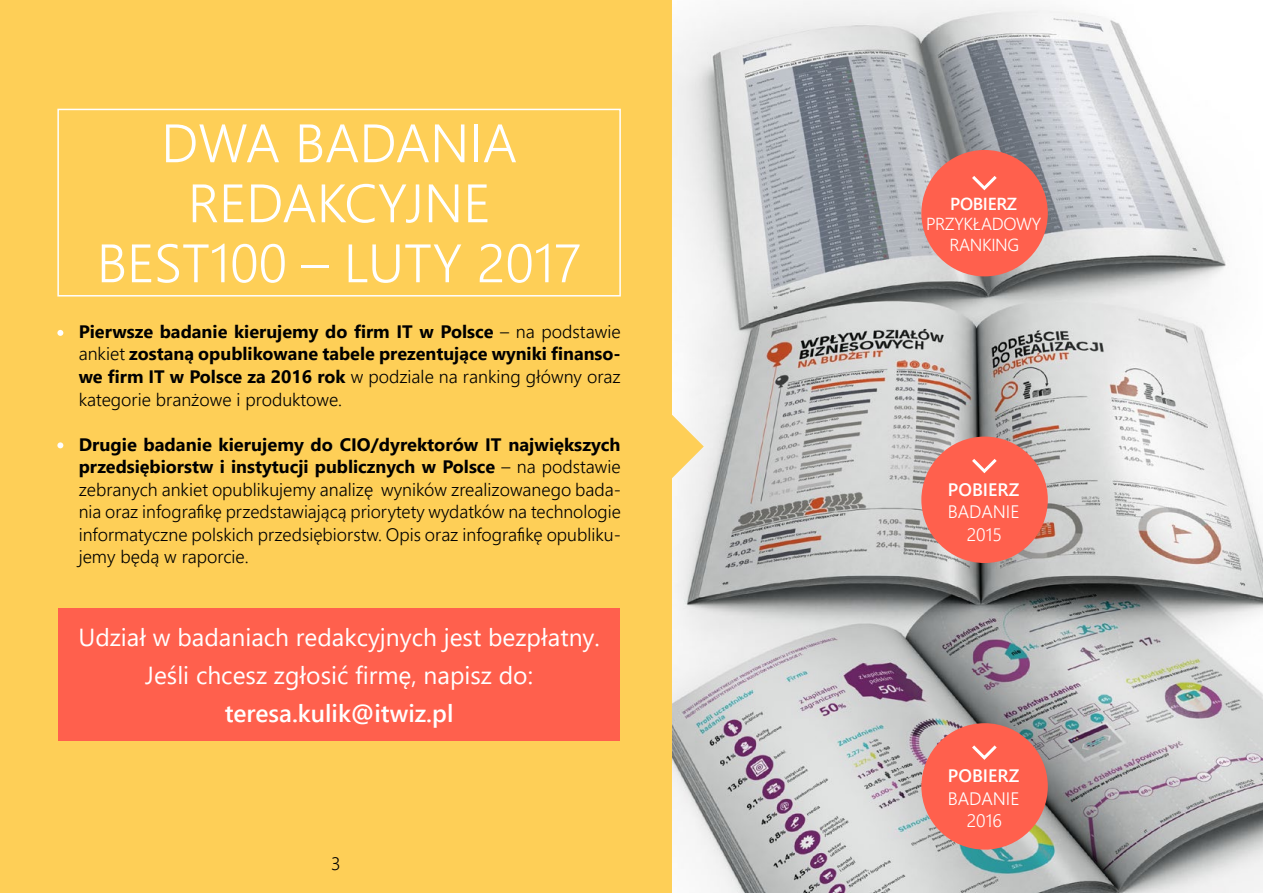
<style>
.page{position:relative;width:1263px;height:893px;background:#fff}
.page>*{position:absolute;margin:0;border:0;box-sizing:border-box;transform-origin:0 0}
.t1{font:300 54px/60px "Segoe UI";color:#fff;text-align:center}
.t2{font:24.6px/38px "Segoe UI";color:#fff;text-align:center}
.t3{font:600 24.6px "Segoe UI";color:#fff}
.t4{font:300 18px/22.5px "Segoe UI";color:#000;text-align:justify}
.t5{font:700 18px/22.5px "Segoe UI";color:#000;text-align:justify}
.t6{font:300 18px/22.5px "Segoe UI";color:#fff;text-align:center}
.t7{font:600 18px "Segoe UI";color:#fff}
.t8{font:300 17.4px/20.1px "Segoe UI";letter-spacing:-.02em;color:#fff;text-align:center}
.t9{font:600 17.4px "Segoe UI";letter-spacing:-.02em;color:#fff}
.s1{font-weight:300}
.s2{font-weight:700}
</style>
<div class="page">
<img style="left:671px;top:0;width:592px;height:893px">
<svg style="left:671px;top:389px;width:33px;height:115px"></svg>
<div style="left:0;top:0;width:671px;height:893px;background:#fecf57"></div>
<div style="left:57px;top:109px;width:564px;height:188px;border:2px solid #fff"></div>
<svg style="left:57px;top:330px;width:6px;height:6px"></svg>
<svg style="left:57px;top:442px;width:6px;height:6px"></svg>
<div style="left:921px;top:150px;width:127px;height:126px;background:#ff604d;border-radius:50%"></div>
<svg style="left:972px;top:176px;width:25px;height:15px"></svg>
<div style="left:921px;top:437px;width:127px;height:126px;background:#ff604d;border-radius:50%"></div>
<svg style="left:972px;top:459px;width:25px;height:15px"></svg>
<div style="left:921px;top:723px;width:127px;height:127px;background:#ff604d;border-radius:50%"></div>
<svg style="left:972px;top:745px;width:25px;height:15px"></svg>
<div style="left:58px;top:609px;width:562px;height:132px;background:#ff604d"></div>
<h1 class="t1" style="left:97px;top:112px;width:486px">DWA BADANIA<br>REDAKCYJNE<br>BEST100 – LUTY 2017</h1>
<p class="t5" style="left:79px;top:320px;width:544px">Pierwsze badanie kierujemy do firm IT w Polsce <span class="s1">– na podstawie ankiet</span> zostaną opublikowane tabele prezentujące wyniki finanso&shy;we firm IT w Polsce za 2016 rok <span class="s1">w podziale na ranking główny oraz kategorie branżowe i produktowe.</span></p>
<p class="t4" style="left:79px;top:432px;width:544px"><span class="s2">Drugie badanie kierujemy do CIO/dyrektorów IT największych przedsiębiorstw i instytucji publicznych w Polsce</span> – na podstawie zebranych ankiet opublikujemy analizę wyników zrealizowanego bada&shy;nia oraz infografikę przedstawiającą priorytety wydatków na technologie informatyczne polskich przedsiębiorstw. Opis oraz infografikę opubliku&shy;jemy będą w raporcie.</p>
<h2 class="t2" style="left:78px;top:617px;width:523px">Udział w badaniach redakcyjnych jest bezpłatny.<br>Jeśli chcesz zgłosić firmę, napisz do:</h2>
<h2 class="t3" style="left:225px;top:693px;width:230px">teresa.kulik@itwiz.pl</h2>
<p class="t4" style="left:331px;top:852px;width:11px">3</p>
<p class="t9" style="left:950px;top:190px;width:68px">POBIERZ</p>
<p class="t8" style="left:926px;top:214px;width:117px">PRZYKŁADOWY<br>RANKING</p>
<p class="t7" style="left:948px;top:475px;width:73px">POBIERZ</p>
<p class="t6" style="left:948px;top:500px;width:73px">BADANIE<br>2015</p>
<p class="t7" style="left:948px;top:761px;width:73px">POBIERZ</p>
<p class="t6" style="left:948px;top:787px;width:73px">BADANIE<br>2016</p>
</div>
